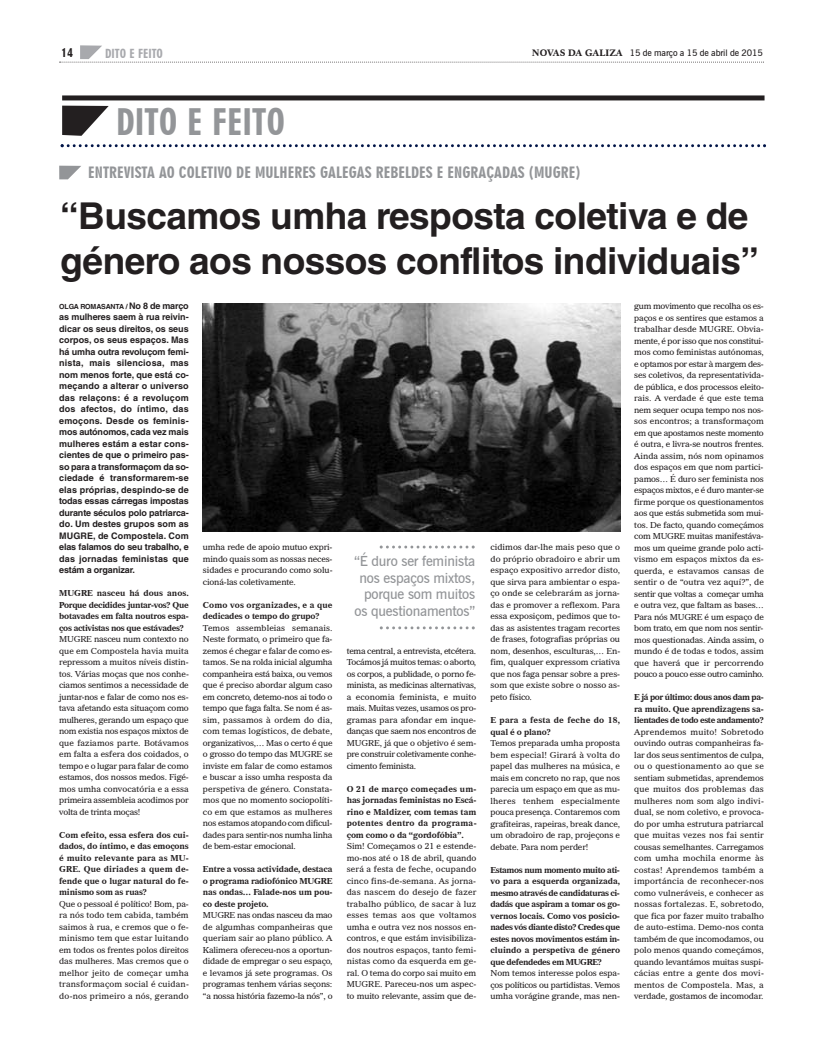
<style>
.page{position:relative;width:823px;height:1049px;background:#fff}
.page>*{position:absolute;margin:0;border:0;box-sizing:border-box;transform-origin:0 0}
.t1{font:700 37px/44.4px "Helvetica LT Std";letter-spacing:-.015em;color:#231f20}
.t2{font:35px "Geometric 706 BT Black Condensed B";color:#939598}
.t3{font:15px "Geometric 706 BT Black Condensed B";color:#939598}
.t4{font:600 14px/16.8px "News Gothic BT";letter-spacing:-.015em;color:#939598;text-align:right}
.t5{font:12px "Geometric 706 BT Black Condensed B";color:#a8a9ad}
.t6{font:12px "Geometric 706 BT Black Condensed B";color:#231f20}
.t7{font:700 9px/11.5px "Helvetica LT Std";letter-spacing:-.005em;color:#231f20;text-align:justify}
.t8{font:600 9px "News Gothic BT";letter-spacing:-.015em;color:#231f20}
.t9{font:8.3px/11.5px "Imperial BT";letter-spacing:-.015em;color:#231f20;text-align:justify}
.t10{font:700 8.3px/11.5px "Imperial BT";letter-spacing:-.015em;color:#231f20;text-align:justify}
.t11{font:700 8.3px/11.5px "Imperial BT";letter-spacing:.01em;color:#231f20}
.t12{font:700 8.3px/11.5px "Imperial BT";letter-spacing:.02em;color:#231f20}
.t13{font:700 7px "Helvetica LT Std";letter-spacing:-.015em;color:#231f20}
.s1{font-family:"Dutch 809 BT Bold C";font-weight:400}
.s2{font-size:9px}
</style>
<div class="page">
<svg style="left:59px;top:45px;width:704px;height:18px"></svg>
<svg style="left:379px;top:545px;width:95px;height:3px"></svg>
<svg style="left:379px;top:626px;width:95px;height:3px"></svg>
<svg style="left:59px;top:166px;width:22px;height:13px"></svg>
<svg style="left:62px;top:106px;width:47px;height:30px"></svg>
<svg style="left:61px;top:144px;width:704px;height:3px"></svg>
<div style="left:62px;top:95px;width:702px;height:5px;background:#231f20"></div>
<img style="left:203px;top:303px;width:416px;height:228px">
<h3 class="t6" style="left:61px;top:45px;width:14px">14</h3>
<h3 class="t5" style="left:105px;top:46px;width:59px">DITO E FEITO</h3>
<p class="t8" style="left:532px;top:47px;width:232px"><span class="s1">NOVAS DA GALIZA</span> 15 de março a 15 de abril de 2015</p>
<h2 class="t2" style="left:116px;top:101px;width:170px">DITO E FEITO</h2>
<h3 class="t3" style="left:88px;top:164px;width:493px">ENTREVISTA AO COLETIVO DE MULHERES GALEGAS REBELDES E ENGRAÇADAS (MUGRE)</h3>
<h1 class="t1" style="left:60px;top:198px;width:700px">“Buscamos umha resposta coletiva e de género aos nossos conflitos individuais”</h1>
<p class="t13" style="left:59px;top:304px;width:131px">OLGA ROMASANTA / <span class="s2">No 8 de março</span></p>
<p class="t7" style="left:59px;top:312px;width:131px">as mulheres saem à rua reivin&shy;dicar os seus direitos, os seus corpos, os seus espaços. Mas há umha outra revoluçom femi&shy;nista, mais silenciosa, mas nom menos forte, que está co&shy;meçando a alterar o universo das relaçons: é a revoluçom dos afectos, do íntimo, das emoçons. Desde os feminis&shy;mos autónomos, cada vez mais mulheres estám a estar cons&shy;cientes de que o primeiro pas&shy;so para a transformaçom da so&shy;ciedade é transformarem-se elas próprias, despindo-se de todas essas cárregas impostas durante séculos polo patriarca&shy;do. Um destes grupos som as MUGRE, de Compostela. Com elas falamos do seu trabalho, e das jornadas feministas que estám a organizar.</p>
<p class="t10" style="left:59px;top:587px;width:131px">MUGRE nasceu há dous anos.<br>Porque decidides juntar-vos? Que botavades em falta noutros espa&shy;ços activistas nos que estávades?</p>
<p class="t9" style="left:59px;top:633px;width:131px">MUGRE nasceu num contexto no que em Compostela havia muita repressom a muitos níveis distin&shy;tos. Várias moças que nos conhe&shy;ciamos sentimos a necessidade de juntar-nos e falar de como nos es&shy;tava afetando esta situaçom como mulheres, gerando um espaço que nom existia nos espaços mixtos de que faziamos parte. Botávamos em falta a esfera dos coidados, o tempo e o lugar para falar de como estamos, dos nossos medos. Figé&shy;mos umha convocatória e a essa primeira assembleia acodimos por volta de trinta moças!</p>
<p class="t10" style="left:59px;top:829px;width:131px">Com efeito, essa esfera dos cui&shy;dados, do íntimo, e das emoçons é muito relevante para as MU-GRE. Que diriades a quem de&shy;fende que o lugar natural do fe&shy;minismo som as ruas?</p>
<p class="t9" style="left:59px;top:898px;width:131px">Que o pessoal é político! Bom, pa&shy;ra nós todo tem cabida, também saimos à rua, e cremos que o fe&shy;minismo tem que estar luitando em todos os frentes polos direitos das mulheres. Mas cremos que o melhor jeito de começar umha transformaçom social é cuidan&shy;do-nos primeiro a nós, gerando</p>
<p class="t9" style="left:203px;top:541px;width:131px">umha rede de apoio mutuo expri&shy;mindo quais som as nossas neces&shy;sidades e procurando como solu&shy;cioná-las coletivamente.</p>
<p class="t11" style="left:203px;top:599px;width:131px">Como vos organizades, e a que dedicades o tempo do grupo?</p>
<p class="t9" style="left:203px;top:622px;width:131px">Temos assembleias semanais.<br>Neste formato, o primeiro que fa&shy;zemos é chegar e falar de como es&shy;tamos. Se na rolda inicial algumha companheira está baixa, ou vemos que é preciso abordar algum caso em concreto, detemo-nos ai todo o tempo que faga falta. Se nom é as&shy;sim, passamos à ordem do dia, com temas logísticos, de debate, organizativos,… Mas o certo é que o grosso do tempo das MUGRE se inviste em falar de como estamos e buscar a isso umha resposta da perspetiva de género. Constata&shy;mos que no momento sociopolíti&shy;co em que estamos as mulheres nos estamos atopando com dificul&shy;dades para sentir-nos numha linha de bem-estar emocional.</p>
<p class="t10" style="left:203px;top:864px;width:131px">Entre a vossa actividade, destaca o programa radiofónico MUGRE nas ondas… Falade-nos um pou&shy;co deste projeto.</p>
<p class="t9" style="left:203px;top:909px;width:131px">MUGRE nas ondas nasceu da mao de algumhas companheiras que queriam sair ao plano público. A Kalimera ofereceu-nos a oportun&shy;didade de empregar o seu espaço, e levamos já sete programas. Os programas tenhem várias seçons: “a nossa história fazemo-la nós”, o</p>
<h3 class="t4" style="left:354px;top:552px;width:123px">“É duro ser feminista nos espaços mixtos, porque som muitos os questionamentos”</h3>
<p class="t9" style="left:346px;top:645px;width:131px">tema central, a entrevista, etcétera.<br>Tocámos já muitos temas: o aborto, os corpos, a publidade, o porno fe&shy;minista, as medicinas alternativas, a economia feminista, e muito mais. Muitas vezes, usamos os pro&shy;gramas para afondar em inque&shy;danças que saem nos encontros de MUGRE, já que o objetivo é sem&shy;pre construir coletivamente conhe&shy;cimento feminista.</p>
<p class="t10" style="left:346px;top:783px;width:131px">O 21 de março começades um&shy;has jornadas feministas no Escá&shy;rino e Maldizer, com temas tam potentes dentro da programa&shy;çom como o da “gordofóbia”.</p>
<p class="t9" style="left:346px;top:841px;width:131px">Sim! Começamos o 21 e estende&shy;mo-nos até o 18 de abril, quando será a festa de feche, ocupando cinco fins-de-semana. As jorna&shy;das nascem do desejo de fazer trabalho público, de sacar à luz esses temas aos que voltamos umha e outra vez nos nossos en&shy;contros, e que estám invisibiliza&shy;dos noutros espaços, tanto femi&shy;nistas como da esquerda em ge&shy;ral. O tema do corpo sai muito em MUGRE. Pareceu-nos um aspec&shy;to muito relevante, assim que de-</p>
<p class="t9" style="left:490px;top:542px;width:131px">cidimos dar-lhe mais peso que o do próprio obradoiro e abrir um espaço expositivo arredor disto, que sirva para ambientar o espa&shy;ço onde se celebrarám as jorna&shy;das e promover a reflexom. Para essa exposiçom, pedimos que to&shy;das as asistentes tragam recortes de frases, fotografias próprias ou nom, desenhos, esculturas,… En&shy;fim, qualquer expressom criativa que nos faga pensar sobre a pres&shy;som que existe sobre o nosso as&shy;peto físico.</p>
<p class="t12" style="left:490px;top:714px;width:131px">E para a festa de feche do 18, qual é o plano?</p>
<p class="t9" style="left:490px;top:737px;width:131px">Temos preparada umha proposta bem especial! Girará à volta do papel das mulheres na música, e mais em concreto no rap, que nos parecia um espaço em que as mu&shy;lheres tenhem especialmente pouca presença. Contaremos com grafiteiras, rapeiras, break dance, um obradoiro de rap, projeçons e debate. Para nom perder!</p>
<p class="t10" style="left:490px;top:864px;width:131px">Estamos num momento muito ati&shy;vo para a esquerda organizada, mesmo através de candidaturas ci&shy;dadás que aspiram a tomar os go&shy;vernos locais. Como vos posicio&shy;nades vós diante disto? Credes que estes novos movimentos estám in&shy;cluindo a perspetiva de género que defendedes em MUGRE?</p>
<p class="t9" style="left:490px;top:967px;width:131px">Nom temos interesse polos espa&shy;ços políticos ou partidistas. Vemos umha vorágine grande, mas nen-</p>
<p class="t9" style="left:634px;top:300px;width:131px">gum movimento que recolha os es&shy;paços e os sentires que estamos a trabalhar desde MUGRE. Obvia&shy;mente, é por isso que nos constitui&shy;mos como feministas autónomas, e optamos por estar à margem des&shy;ses coletivos, da representativida&shy;de pública, e dos processos eleito&shy;rais. A verdade é que este tema nem sequer ocupa tempo nos nos&shy;sos encontros; a transformaçom em que apostamos neste momento é outra, e livra-se noutros frentes.<br>Ainda assim, nós nom opinamos dos espaços em que nom partici&shy;pamos… É duro ser feminista nos espaços mixtos, e é duro manter-se firme porque os questionamentos aos que estás submetida som mui&shy;tos. De facto, quando começámos com MUGRE muitas manifestáva&shy;mos um queime grande polo acti&shy;vismo em espaços mixtos da es&shy;querda, e estavamos cansas de sentir o de “outra vez aquí?”, de sentir que voltas a começar umha e outra vez, que faltam as bases… Para nós MUGRE é um espaço de bom trato, em que nom nos sentir&shy;mos questionadas. Ainda assim, o mundo é de todas e todos, assim que haverá que ir percorrendo pouco a pouco esse outro caminho.</p>
<p class="t10" style="left:634px;top:691px;width:131px">E já por último: dous anos dam pa&shy;ra muito. Que aprendizagens sa&shy;lientades de todo este andamento?</p>
<p class="t9" style="left:634px;top:726px;width:131px">Aprendemos muito! Sobretodo ouvindo outras companheiras fa&shy;lar dos seus sentimentos de culpa, ou o questionamento ao que se sentiam submetidas, aprendemos que muitos dos problemas das mulheres nom som algo indivi&shy;dual, se nom coletivo, e provoca&shy;do por umha estrutura patriarcal que muitas vezes nos fai sentir cousas semelhantes. Carregamos com umha mochila enorme às costas! Aprendemos também a importáncia de reconhecer-nos como vulneráveis, e conhecer as nossas fortalezas. E, sobretodo, que fica por fazer muito trabalho de auto-estima. Demo-nos conta também de que incomodamos, ou polo menos quando começámos, quando levantámos muitas suspi&shy;cácias entre a gente dos movi&shy;mentos de Compostela. Mas, a verdade, gostamos de incomodar.</p>
</div>
